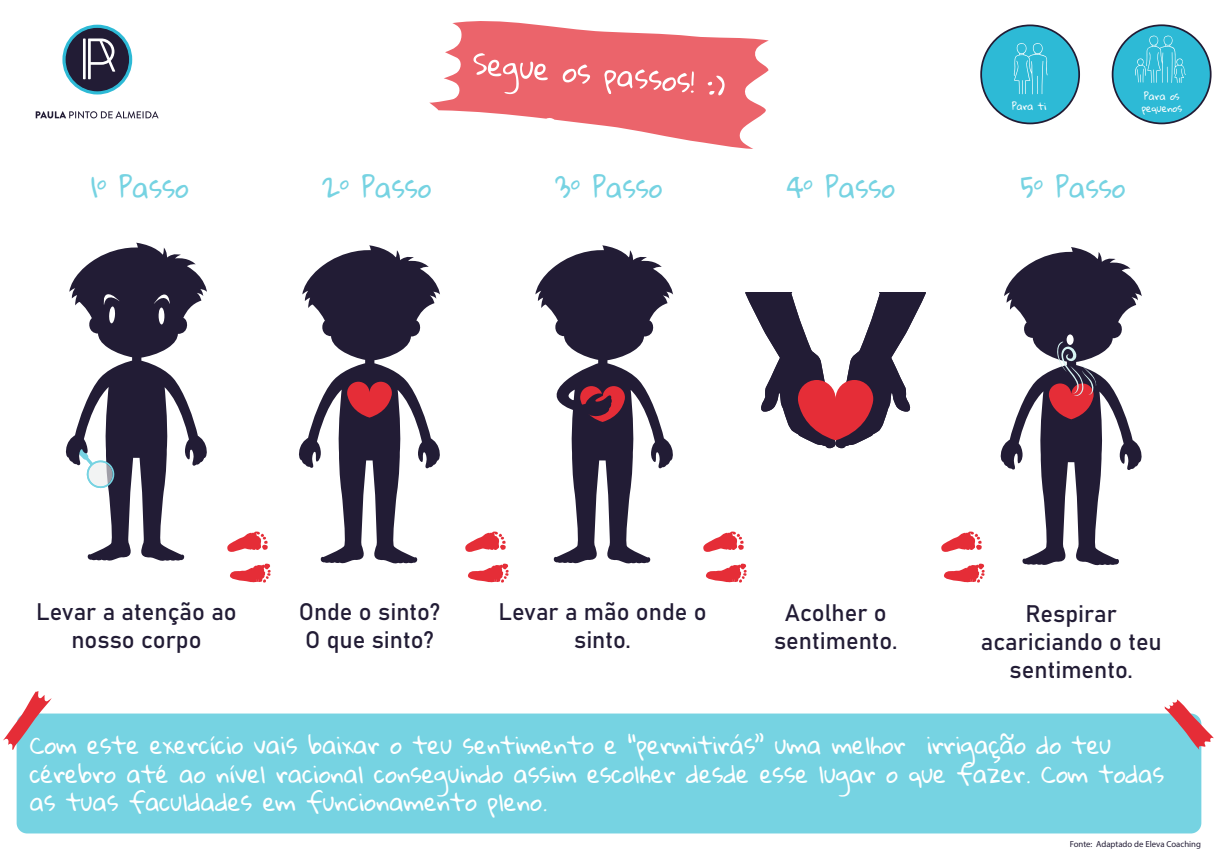
<style>
.page{position:relative;width:1225px;height:858px;background:#fff}
.page>*{position:absolute;margin:0;border:0;box-sizing:border-box;transform-origin:0 0}
.t1{font:27.12px "Gloria Hallelujah";color:#76d3e2}
.t2{font:23.62px/28.3px "Gloria Hallelujah";color:#fff}
.t3{font:23.62px/28.3px "Bahnschrift";color:#221c35;text-align:center}
.t4{font:9.8px "Gloria Hallelujah";color:#fff}
.t5{font:8.75px "Myriad Pro";color:#221c35}
</style>
<div class="page">
<svg style="left:429px;top:21px;width:340px;height:128px;fill:#eb646b"></svg>
<div style="left:17px;top:713px;width:1184px;height:120px;background:#76d3e2;border-radius:10px"></div>
<svg style="left:299px;top:245px;width:141px;height:319px"></svg>
<svg style="left:347px;top:382px;width:45px;height:35px;background:#b22836"></svg>
<svg style="left:745px;top:292px;width:181px;height:157px"></svg>
<svg style="left:535px;top:245px;width:138px;height:319px"></svg>
<svg style="left:574px;top:382px;width:53px;height:54px;background:#542035"></svg>
<svg style="left:1000px;top:247px;width:142px;height:319px"></svg>
<svg style="left:1049px;top:341px;width:47px;height:78px;background:#7f4454"></svg>
<div style="left:1067px;top:334px;width:7px;height:11px;background:#fff;border-radius:50%"></div>
<svg style="left:227px;top:531px;width:41px;height:21px"></svg>
<svg style="left:230px;top:563px;width:41px;height:19px"></svg>
<svg style="left:465px;top:531px;width:41px;height:21px"></svg>
<svg style="left:468px;top:563px;width:41px;height:19px"></svg>
<svg style="left:703px;top:531px;width:41px;height:21px"></svg>
<svg style="left:706px;top:563px;width:41px;height:19px"></svg>
<svg style="left:941px;top:531px;width:41px;height:21px"></svg>
<svg style="left:944px;top:563px;width:41px;height:19px"></svg>
<svg style="left:65px;top:243px;width:142px;height:318px"></svg>
<svg style="left:154px;top:290px;width:16px;height:14px"></svg>
<svg style="left:102px;top:290px;width:18px;height:33px"></svg>
<div style="left:159px;top:307px;width:5px;height:17px;background:#fff;border-radius:50%"></div>
<svg style="left:74px;top:444px;width:42px;height:45px"></svg>
<svg style="left:36px;top:111px;width:123px;height:7px"></svg>
<svg style="left:62px;top:25px;width:70px;height:69px"></svg>
<svg style="left:1165px;top:699px;width:49px;height:50px"></svg>
<svg style="left:3px;top:691px;width:49px;height:60px"></svg>
<div style="left:1113px;top:25px;width:98px;height:98px;background:#2dbad6;border-radius:50%"></div>
<div style="left:1112px;top:24px;width:100px;height:100px;border:2px solid #221c35;border-radius:50%"></div>
<svg style="left:1135px;top:36px;width:51px;height:47px"></svg>
<div style="left:981px;top:25px;width:98px;height:98px;background:#2dbad6;border-radius:50%"></div>
<div style="left:980px;top:24px;width:100px;height:100px;border:2px solid #221c35;border-radius:50%"></div>
<svg style="left:1014px;top:43px;width:34px;height:51px"></svg>
<svg style="left:473px;top:53px;width:75px;height:41px;background:#ee7e84"></svg>
<svg style="left:563px;top:64px;width:27px;height:20px"></svg>
<svg style="left:604px;top:69px;width:90px;height:25px"></svg>
<svg style="left:708px;top:76px;width:17px;height:19px"></svg>
<p class="t4" style="left:1144px;top:91px;width:37px">Para os</p>
<p class="t4" style="left:1012px;top:101px;width:36px">Para ti</p>
<p class="t4" style="left:1142px;top:103px;width:42px">pequenos</p>
<p class="t1" style="left:91px;top:173px;width:99px">1º Passo</p>
<p class="t1" style="left:322px;top:173px;width:111px">2º Passo</p>
<p class="t1" style="left:556px;top:173px;width:108px">3º Passo</p>
<p class="t1" style="left:787px;top:173px;width:109px">4º Passo</p>
<p class="t1" style="left:1021px;top:173px;width:106px">5º Passo</p>
<p class="t3" style="left:36px;top:597px;width:202px">Levar a atenção ao nosso corpo</p>
<p class="t3" style="left:498px;top:597px;width:210px">Levar a mão onde o sinto.</p>
<p class="t3" style="left:981px;top:599px;width:182px">Respirar acariciando o teu sentimento.</p>
<p class="t3" style="left:299px;top:597px;width:143px;text-align:left">Onde o sinto?<br>O que sinto?</p>
<p class="t3" style="left:774px;top:598px;width:125px">Acolher o sentimento.</p>
<p class="t2" style="left:30px;top:732px;width:1136px">Com este exercício vais baixar o teu sentimento e “permitirás” uma melhor irrigação do teu cérebro até ao nível racional conseguindo assim escolher desde esse lugar o que fazer. Com todas as tuas faculdades em funcionamento pleno.</p>
<p class="t5" style="left:1070px;top:839px;width:133px">Fonte: Adaptado de Eleva Coaching</p>
</div>
